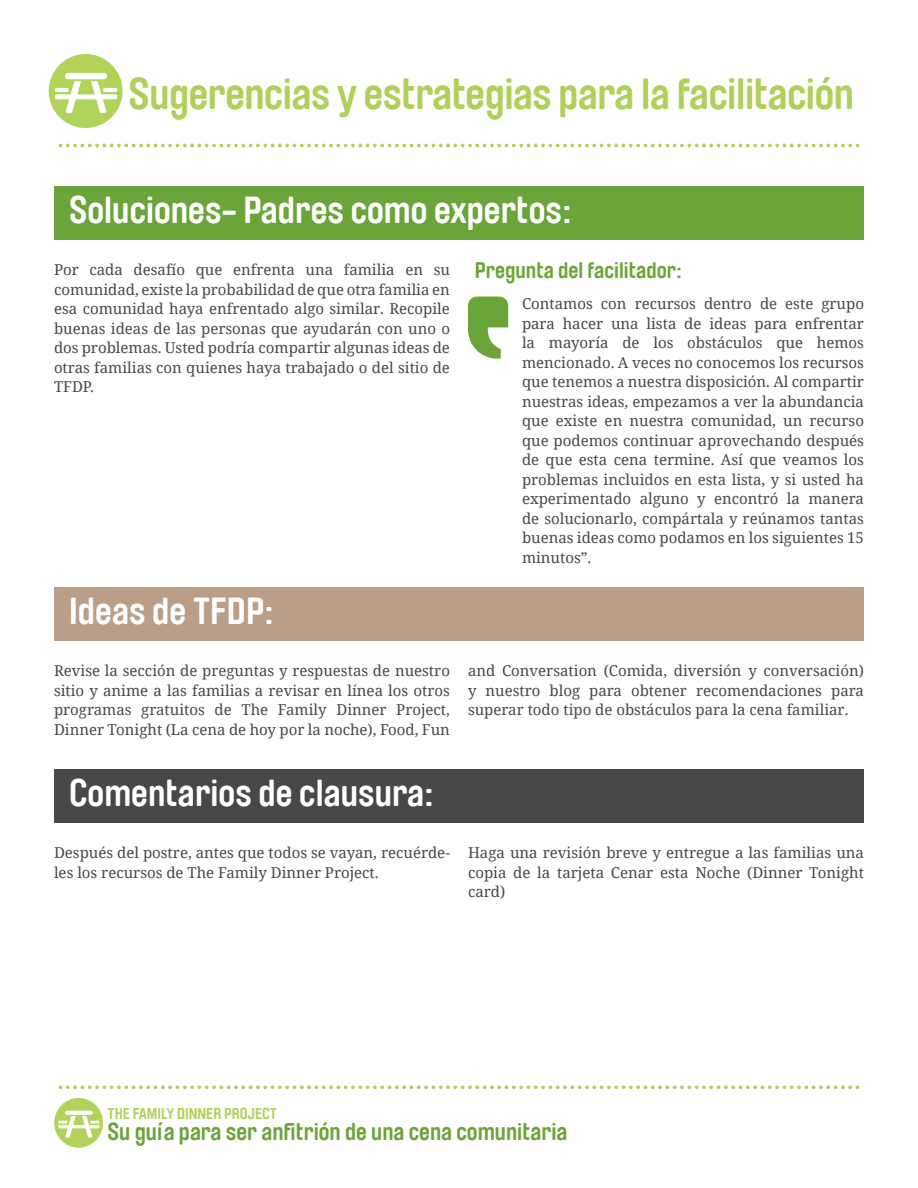
<style>
.page{position:relative;width:918px;height:1188px;background:#fff}
.page>*{position:absolute;margin:0;border:0;box-sizing:border-box;transform-origin:0 0}
.NEW-A_MASTER_HEADER{font:700 43.5px "Brauer Neue";letter-spacing:-.01em;color:#afd15a}
.main_bigger{font:700 37.5px "Brauer Neue";color:#fff}
.t1{font:700 24px "Brauer Neue";color:#6ba539}
.main_bigger-2{font:700 22.5px "Brauer Neue";color:#6ba539}
.t2{font:700 15.6px "Brauer Neue";color:#afd15a}
.main_bigger-3{font:15px/19.5px "Noto Serif";color:#484848;text-align:justify}
</style>
<div class="page">
<svg style="left:59px;top:1085px;width:800px;height:4px"></svg>
<div style="left:54px;top:1098px;width:49px;height:50px;background:#b0d459;border-radius:50%"></div>
<svg style="left:65px;top:1111px;width:28px;height:4px"></svg>
<svg style="left:58px;top:1116px;width:41px;height:22px"></svg>
<div style="left:54px;top:186px;width:810px;height:54px;background:#6ba539"></div>
<div style="left:54px;top:587px;width:810px;height:54px;background:#ba9e87"></div>
<div style="left:54px;top:769px;width:810px;height:54px;background:#484848"></div>
<svg style="left:468px;top:296px;width:40px;height:63px"></svg>
<svg style="left:59px;top:144px;width:800px;height:3px"></svg>
<svg style="left:49px;top:54px;width:74px;height:74px"></svg>
<p class="NEW-A_MASTER_HEADER" style="left:129px;top:69px;width:727px">Sugerencias y estrategias para la facilitación</p>
<p class="main_bigger" style="left:69px;top:189px;width:504px">Soluciones- Padres como expertos:</p>
<p class="main_bigger-3" style="left:54px;top:260px;width:398px">Por cada desafío que enfrenta una familia en su comunidad, existe la probabilidad de que otra familia en esa comunidad haya enfrentado algo similar. Recopile buenas ideas de las personas que ayudarán con uno o dos problemas. Usted podría compartir algunas ideas de otras familias con quienes haya trabajado o del sitio de TFDP.</p>
<p class="main_bigger" style="left:69px;top:590px;width:206px">Ideas de TFDP:</p>
<p class="main_bigger-3" style="left:54px;top:661px;width:398px">Revise la sección de preguntas y respuestas de nuestro sitio y anime a las familias a revisar en línea los otros programas gratuitos de The Family Dinner Project, Dinner Tonight (La cena de hoy por la noche), Food, Fun</p>
<p class="main_bigger" style="left:69px;top:772px;width:366px">Comentarios de clausura:</p>
<p class="main_bigger-3" style="left:54px;top:843px;width:397px">Después del postre, antes que todos se vayan, recuérde&shy;les los recursos de The Family Dinner Project.</p>
<p class="main_bigger-2" style="left:475px;top:257px;width:209px">Pregunta del facilitador:</p>
<p class="main_bigger-3" style="left:522px;top:294px;width:344px">Contamos con recursos dentro de este grupo para hacer una lista de ideas para enfrentar la mayoría de los obstáculos que hemos mencionado. A veces no conocemos los recursos que tenemos a nuestra disposición. Al compartir nuestras ideas, empezamos a ver la abundancia que existe en nuestra comunidad, un recurso que podemos continuar aprovechando después de que esta cena termine. Así que veamos los problemas incluidos en esta lista, y si usted ha experimentado alguno y encontró la manera de solucionarlo, compártala y reúnamos tantas buenas ideas como podamos en los siguientes 15 minutos”.</p>
<p class="main_bigger-3" style="left:468px;top:661px;width:397px">and Conversation (Comida, diversión y conversación) y nuestro blog para obtener recomendaciones para superar todo tipo de obstáculos para la cena familiar.</p>
<p class="main_bigger-3" style="left:468px;top:843px;width:398px">Haga una revisión breve y entregue a las familias una copia de la tarjeta Cenar esta Noche (Dinner Tonight card)</p>
<p class="t2" style="left:108px;top:1105px;width:171px">THE FAMILY DINNER PROJECT</p>
<h3 class="t1" style="left:108px;top:1118px;width:461px">Su guía para ser anfitrión de una cena comunitaria</h3>
</div>
